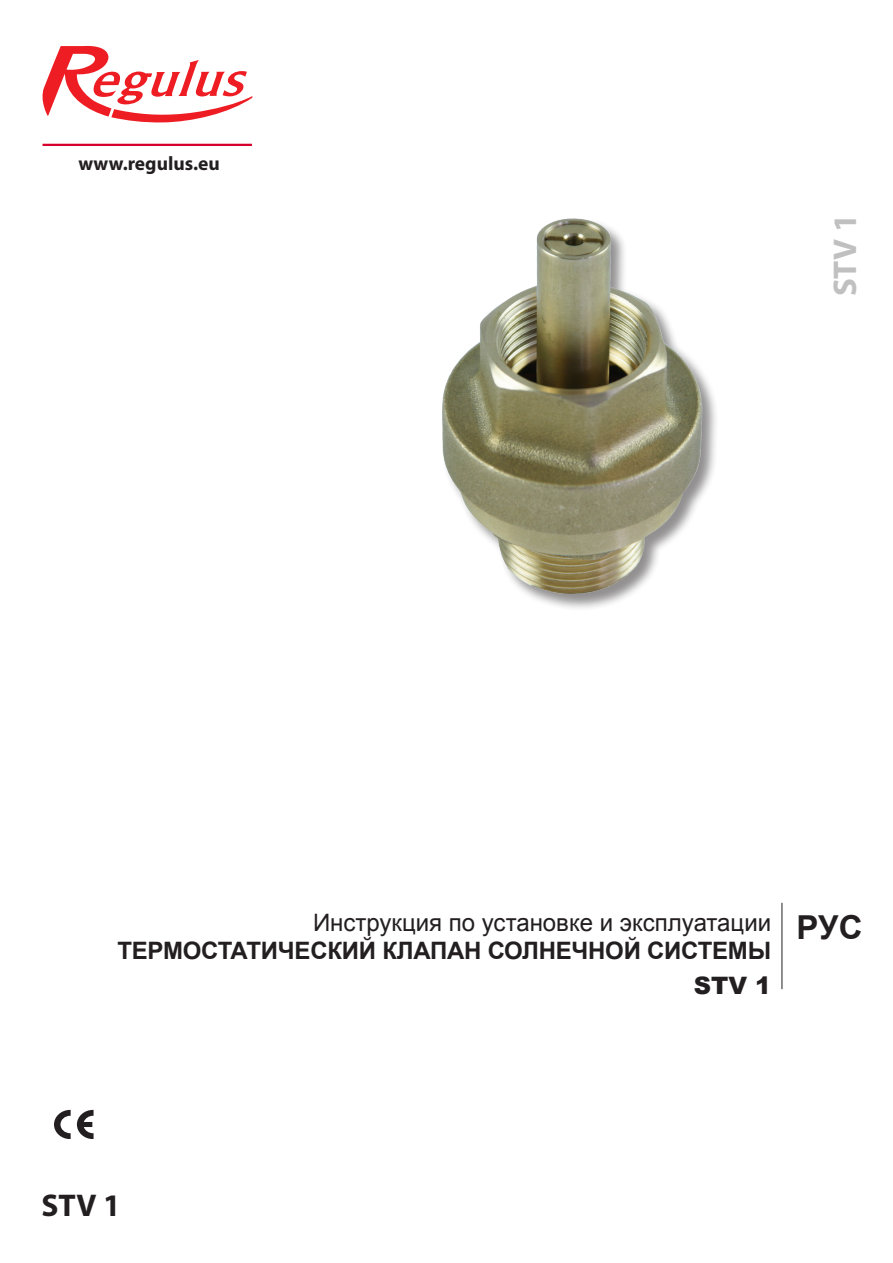
<style>
.page{position:relative;width:893px;height:1263px;background:#fff}
.page>*{position:absolute;margin:0;border:0;box-sizing:border-box;transform-origin:0 0}
.t1{font:700 33px "Myriad Pro";color:#c0c0c0}
.t2{font:700 33px "Arial";color:#231f20}
.t3{font:700 31.5px "Myriad Pro";color:#231f20}
.t4{font:700 24px "Arial";letter-spacing:-.01em;color:#231f20}
.t5{font:24px "Arial";color:#231f20}
.t6{font:900 24px "Arial";color:#231f20}
.t7{font:700 19.5px "Myriad Pro";color:#231f20}
</style>
<div class="page">
<div style="left:442px;top:218px;width:277px;height:394px;background:#231f20;opacity:.5"></div>
<img style="left:442px;top:218px;width:264px;height:379px">
<svg style="left:54px;top:1110px;width:17px;height:29px"></svg>
<svg style="left:77px;top:1110px;width:16px;height:29px"></svg>
<svg style="left:43px;top:46px;width:209px;height:76px"></svg>
<hr style="left:43px;top:144px;width:209px;height:2px;background:#d6002d">
<hr style="left:782px;top:903px;width:1px;height:86px;background:#231f20">
<p class="t7" style="left:78px;top:151px;width:143px">www.regulus.eu</p>
<p class="t1" style="left:824px;top:296px;width:84px;rotate:-90deg">STV 1</p>
<p class="t5" style="left:313px;top:906px;width:460px">Инструкция по установке и эксплуатации</p>
<p class="t2" style="left:797px;top:906px;width:67px">РУС</p>
<p class="t4" style="left:117px;top:935px;width:655px">ТЕРМОСТАТИЧЕСКИЙ КЛАПАН СОЛНЕЧНОЙ СИСТЕМЫ</p>
<p class="t6" style="left:694px;top:967px;width:79px">STV 1</p>
<p class="t3" style="left:41px;top:1185px;width:81px">STV 1</p>
</div>
